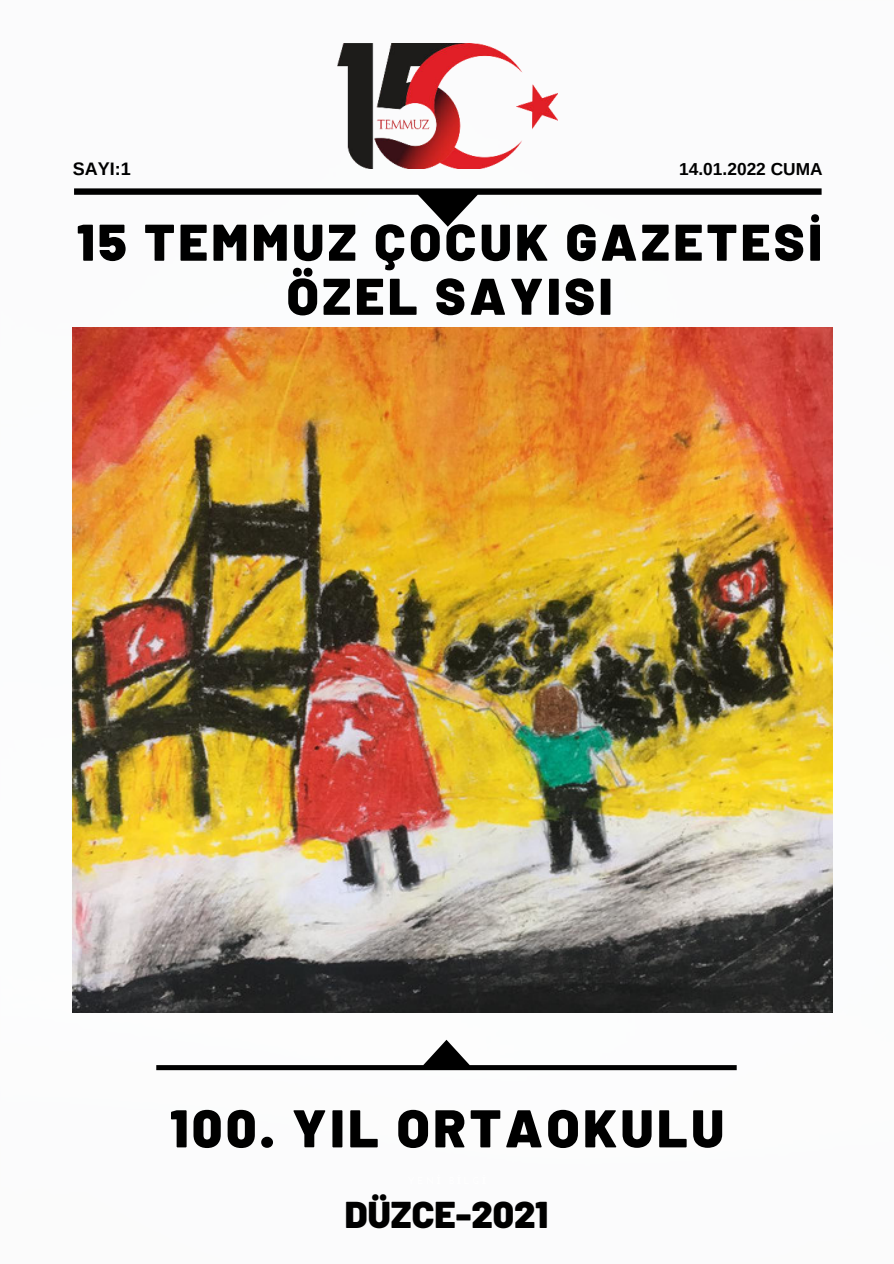
<style>
.page{position:relative;width:894px;height:1264px;background:#fff}
.page>*{position:absolute;margin:0;border:0;box-sizing:border-box;transform-origin:0 0}
.t1{font:900 52.95px "Barlow";letter-spacing:.07em;color:#000}
.t2{font:900 51.45px/54px "Barlow";letter-spacing:.07em;color:#000;text-align:center}
.t3{font:900 37.2px "Barlow";color:#000}
.t4{font:700 18px "Arimo";color:#000}
.t5{font:700 17.25px "Arimo";color:#000}
</style>
<div class="page">
<div style="left:0;top:0;width:893px;height:1263px;background:linear-gradient(to right,#fafafb,#fafafb)"></div>
<svg style="left:156px;top:1039px;width:580px;height:31px"></svg>
<svg style="left:74px;top:188px;width:747px;height:39px"></svg>
<img style="left:337px;top:43px;width:220px;height:125px">
<img style="left:73px;top:327px;width:759px;height:685px">
<p class="t4" style="left:73px;top:157px;width:60px">SAYI:1</p>
<p class="t5" style="left:679px;top:158px;width:145px">14.01.2022 CUMA</p>
<p class="t2" style="left:77px;top:215px;width:746px">15 TEMMUZ ÇOCUK GAZETESİ<br>ÖZEL SAYISI</p>
<p class="t1" style="left:170px;top:1095px;width:555px">100. YIL ORTAOKULU</p>
<p class="t3" style="left:345px;top:1191px;width:205px">DÜZCE-2021</p>
</div>
